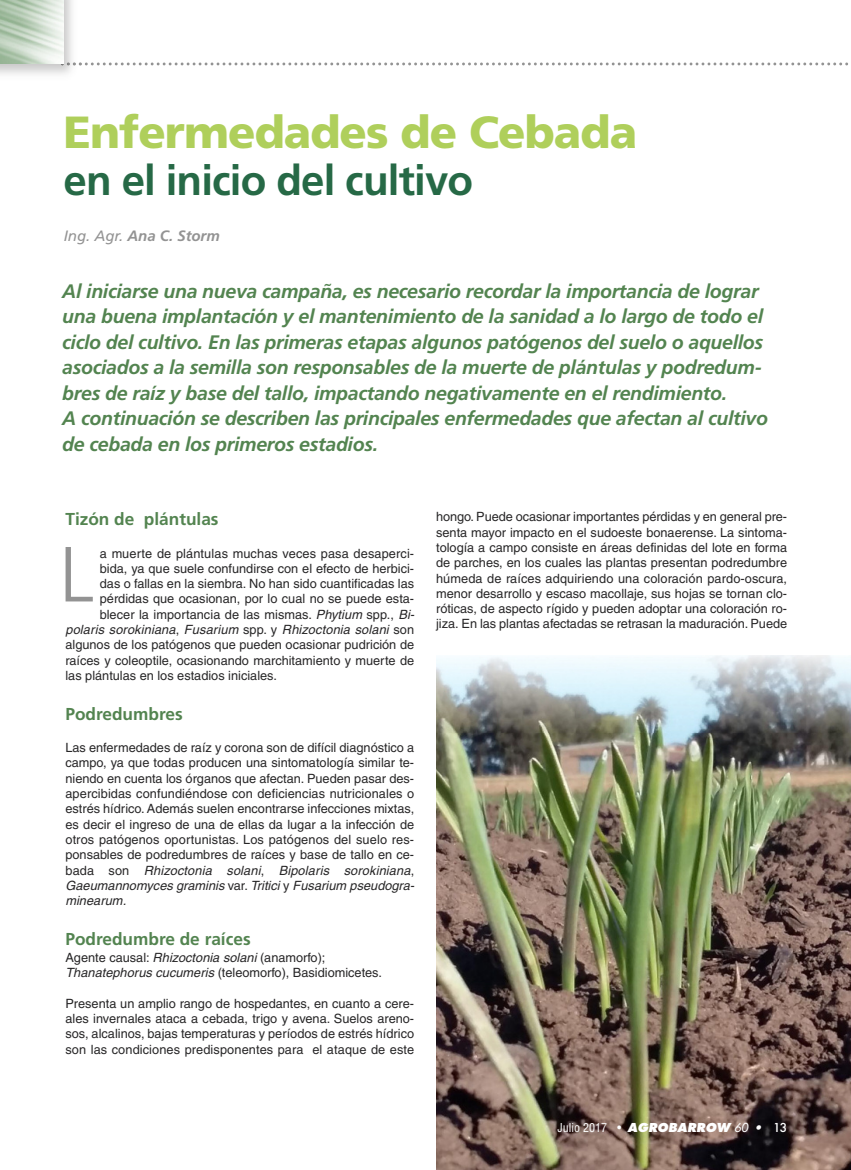
<style>
.page{position:relative;width:851px;height:1170px;background:#fff}
.page>*{position:absolute;margin:0;border:0;box-sizing:border-box;transform-origin:0 0}
.t1{font:300 78px "Frutiger";color:#939393}
.t2{font:900 45px "Frutiger";letter-spacing:-.02em;color:#afcf5b}
.t3{font:700 42px "Frutiger";letter-spacing:-.02em;color:#266946}
.t4{font:italic 700 19.5px/25.5px "Frutiger";letter-spacing:-.015em;color:#538450}
.t5{font:700 17.25px "Frutiger";color:#538450}
.t6{font:italic 700 15px "Frutiger";color:#939393}
.t7{font:12.75px/15.3px "Helvetica";color:#272627;text-align:justify}
.t8{font:italic 12.75px "Helvetica";letter-spacing:.015em;color:#272627}
.t9{font:italic 800 12px "Futura";letter-spacing:.005em;color:#fff}
.s1{font-weight:400}
.s2{font-style:italic}
.s3{font-style:normal}
.s4{font-family:"Helvetica";font-weight:400;font-style:normal;font-stretch:condensed}
.s5{font-weight:500;font-style:normal}
</style>
<div class="page">
<img style="left:436px;top:732px;width:414px;height:437px">
<img style="left:436px;top:655px;width:414px;height:77px">
<img style="left:0;top:0;width:81px;height:75px">
<svg style="left:61px;top:62px;width:787px;height:3px"></svg>
<img style="left:0;top:0;width:63px;height:64px">
<h2 class="t2" style="left:64px;top:115px;width:575px">Enfermedades de Cebada</h2>
<h3 class="t3" style="left:64px;top:163px;width:411px">en el inicio del cultivo</h3>
<p class="t6" style="left:64px;top:230px;width:157px"><span class="s1">Ing. Agr.</span> Ana C. Storm</p>
<p class="t4" style="left:62px;top:279px;width:707px">Al iniciarse una nueva campaña, es necesario recordar la importancia de lograr una buena implantación y el mantenimiento de la sanidad a lo largo de todo el ciclo del cultivo. En las primeras etapas algunos patógenos del suelo o aquellos asociados a la semilla son responsables de la muerte de plántulas y podredum&shy;bres de raíz y base del tallo, impactando negativamente en el rendimiento.<br>A continuación se describen las principales enfermedades que afectan al cultivo de cebada en los primeros estadios.</p>
<h3 class="t5" style="left:65px;top:512px;width:155px">Tizón de plántulas</h3>
<p class="t7" style="left:100px;top:546px;width:316px">a muerte de plántulas muchas veces pasa desaperci-</p>
<p class="t7" style="left:100px;top:562px;width:316px">bida, ya que suele confundirse con el efecto de herbici-</p>
<p class="t7" style="left:100px;top:577px;width:316px">das o fallas en la siembra. No han sido cuantificadas las</p>
<p class="t7" style="left:100px;top:592px;width:316px">pérdidas que ocasionan, por lo cual no se puede esta-</p>
<p class="t7" style="left:100px;top:607px;width:316px">blecer la importancia de las mismas. <span class="s2">Phytium</span> spp., <span class="s2">Bi-</span></p>
<p class="t8" style="left:65px;top:625px;width:350px">polaris sorokiniana<span class="s3">,</span> Fusarium <span class="s3">spp. y</span> Rhizoctonia solani <span class="s3">son</span></p>
<p class="t7" style="left:65px;top:638px;width:350px">algunos de los patógenos que pueden ocasionar pudrición de</p>
<p class="t7" style="left:65px;top:653px;width:350px">raíces y coleoptile, ocasionando marchitamiento y muerte de</p>
<p class="t7" style="left:65px;top:669px;width:213px">las plántulas en los estadios iniciales.</p>
<h3 class="t5" style="left:65px;top:706px;width:119px">Podredumbres</h3>
<p class="t7" style="left:65px;top:741px;width:350px">Las enfermedades de raíz y corona son de difícil diagnóstico a campo, ya que todas producen una sintomatología similar te&shy;niendo en cuenta los órganos que afectan. Pueden pasar des&shy;apercibidas confundiéndose con deficiencias nutricionales o estrés hídrico. Además suelen encontrarse infecciones mixtas, es decir el ingreso de una de ellas da lugar a la infección de otros patógenos oportunistas. Los patógenos del suelo res&shy;ponsables de podredumbres de raíces y base de tallo en ce&shy;bada son <span class="s2">Rhizoctonia solani</span>, <span class="s2">Bipolaris sorokiniana</span>, <span class="s2">Gaeumannomyces graminis</span> var. <span class="s2">Tritici</span> y <span class="s2">Fusarium pseudogra&shy;minearum.</span></p>
<h3 class="t5" style="left:65px;top:931px;width:187px">Podredumbre de raíces</h3>
<p class="t7" style="left:65px;top:950px;width:318px">Agente causal: <span class="s2">Rhizoctonia solani</span> (anamorfo);<br><span class="s2">Thanatephorus cucumeris</span> (teleomorfo), Basidiomicetes.</p>
<p class="t7" style="left:65px;top:996px;width:350px">Presenta un amplio rango de hospedantes, en cuanto a cere&shy;ales invernales ataca a cebada, trigo y avena. Suelos areno&shy;sos, alcalinos, bajas temperaturas y períodos de estrés hídrico son las condiciones predisponentes para el ataque de este</p>
<h1 class="t1" style="left:59px;top:543px;width:36px">L</h1>
<p class="t7" style="left:436px;top:510px;width:352px">hongo. Puede ocasionar importantes pérdidas y en general pre&shy;senta mayor impacto en el sudoeste bonaerense. La sintoma&shy;tología a campo consiste en áreas definidas del lote en forma de parches, en los cuales las plantas presentan podredumbre húmeda de raíces adquiriendo una coloración pardo-oscura, menor desarrollo y escaso macollaje, sus hojas se tornan clo&shy;róticas, de aspecto rígido y pueden adoptar una coloración ro&shy;jiza. En las plantas afectadas se retrasan la maduración. Puede</p>
<p class="t9" style="left:557px;top:1121px;width:231px"><span class="s4">Julio 2017</span> <span class="s5">•</span> AGROBARROW <span class="s1">60</span> • <span class="s5">13</span></p>
</div>
